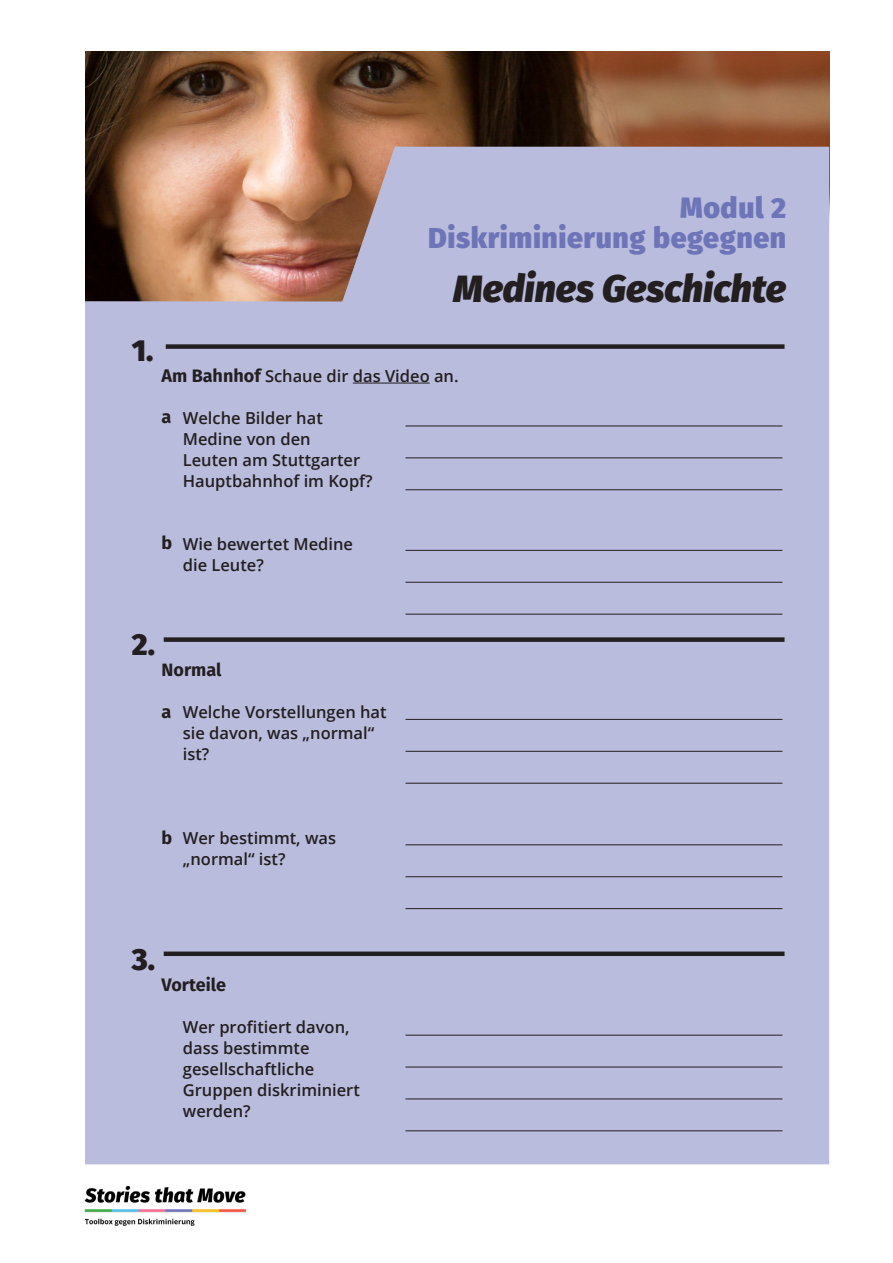
<style>
.page{position:relative;width:893px;height:1263px;background:#fff}
.page>*{position:absolute;margin:0;border:0;box-sizing:border-box;transform-origin:0 0}
.kop{font:italic 900 37.5px "Fira Sans";color:#231f20}
.cijfers{font:900 30px "Fira Sans";color:#231f20}
.kop1{font:900 28.5px "Fira Sans";letter-spacing:.02em;color:#6d75b8}
.vraag{font:700 18px "Fira Sans";color:#231f20}
.intro{font:600 16.5px/21px "Open Sans";color:#231f20}
.vraag-2{font:600 16.5px "Open Sans";color:#231f20}
.s1{font-family:"Fira Sans";font-weight:700;font-size:18px}
</style>
<div class="page">
<img style="left:85px;top:51px;width:744px;height:96px">
<div style="left:85px;top:147px;width:744px;height:1017px;background:#babcdd"></div>
<img style="left:84px;top:1185px;width:163px;height:41px">
<hr style="left:353px;top:383px;width:77px;height:1px;background:#231f20">
<div style="left:166px;top:344px;width:618px;height:5px;background:#231f20"></div>
<div style="left:164px;top:637px;width:620px;height:5px;background:#231f20"></div>
<hr style="left:405px;top:426px;width:377px;height:1px;background:#231f20">
<hr style="left:405px;top:457px;width:377px;height:1px;background:#231f20">
<hr style="left:405px;top:489px;width:377px;height:1px;background:#231f20">
<hr style="left:405px;top:719px;width:377px;height:1px;background:#231f20">
<hr style="left:405px;top:751px;width:377px;height:1px;background:#231f20">
<hr style="left:405px;top:783px;width:377px;height:1px;background:#231f20">
<hr style="left:405px;top:844px;width:377px;height:1px;background:#231f20">
<hr style="left:405px;top:876px;width:377px;height:1px;background:#231f20">
<hr style="left:405px;top:550px;width:377px;height:1px;background:#231f20">
<hr style="left:405px;top:582px;width:377px;height:1px;background:#231f20">
<hr style="left:405px;top:614px;width:377px;height:1px;background:#231f20">
<div style="left:164px;top:951px;width:620px;height:5px;background:#231f20"></div>
<hr style="left:405px;top:1035px;width:377px;height:1px;background:#231f20">
<hr style="left:405px;top:1067px;width:377px;height:1px;background:#231f20">
<hr style="left:405px;top:1098px;width:377px;height:1px;background:#231f20">
<hr style="left:405px;top:1130px;width:377px;height:1px;background:#231f20">
<hr style="left:405px;top:908px;width:377px;height:1px;background:#231f20">
<p class="kop1" style="left:680px;top:182px;width:107px">Modul 2</p>
<p class="kop1" style="left:428px;top:212px;width:359px">Diskriminierung begegnen</p>
<p class="kop" style="left:454px;top:255px;width:334px">Medines Geschichte</p>
<p class="cijfers" style="left:132px;top:323px;width:23px">1.</p>
<p class="vraag-2" style="left:162px;top:364px;width:299px"><span class="s1">Am Bahnhof</span> Schaue dir das Video an.</p>
<p class="intro" style="left:183px;top:407px;width:191px">Welche Bilder hat<br>Medine von den<br>Leuten am Stuttgarter<br>Hauptbahnhof im Kopf?</p>
<p class="vraag" style="left:162px;top:402px;width:11px">a</p>
<p class="vraag" style="left:162px;top:528px;width:12px">b</p>
<p class="intro" style="left:183px;top:533px;width:172px">Wie bewertet Medine die Leute?</p>
<p class="cijfers" style="left:132px;top:617px;width:25px">2.</p>
<p class="vraag" style="left:162px;top:654px;width:61px">Normal</p>
<p class="intro" style="left:183px;top:701px;width:205px">Welche Vorstellungen hat</p>
<p class="intro" style="left:183px;top:722px;width:193px">sie davon, was „normal“ ist?</p>
<p class="vraag" style="left:162px;top:696px;width:11px">a</p>
<p class="vraag" style="left:162px;top:822px;width:12px">b</p>
<p class="intro" style="left:183px;top:827px;width:155px">Wer bestimmt, was „normal“ ist?</p>
<p class="cijfers" style="left:132px;top:932px;width:25px">3.</p>
<p class="vraag" style="left:162px;top:969px;width:66px">Vorteile</p>
<p class="intro" style="left:183px;top:1016px;width:179px">Wer profitiert davon, dass bestimmte gesellschaftliche<br>Gruppen diskriminiert werden?</p>
</div>
